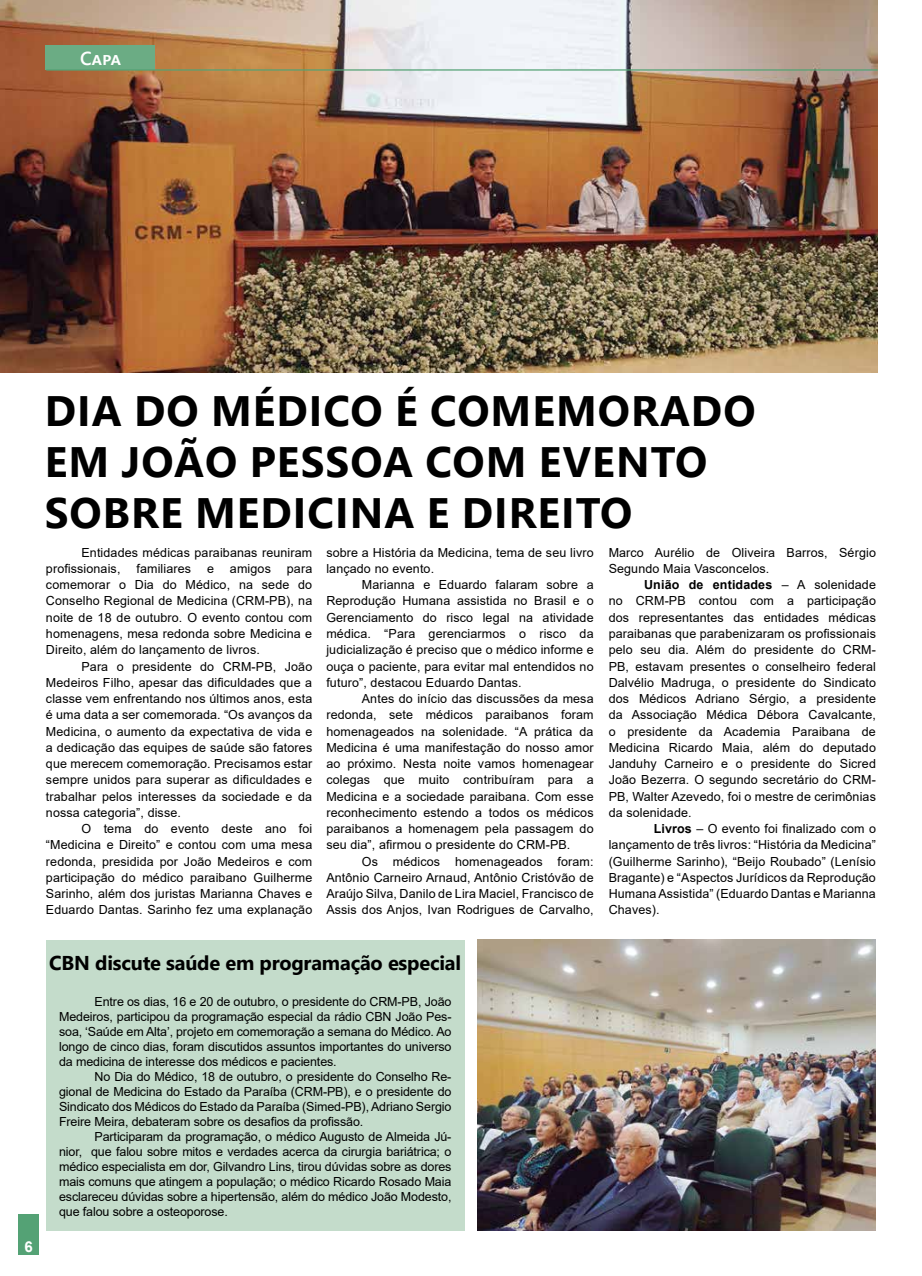
<style>
.page{position:relative;width:922px;height:1276px;background:#fff}
.page>*{position:absolute;margin:0;border:0;box-sizing:border-box;transform-origin:0 0}
.t1{font:700 42.5px "Segoe UI";letter-spacing:.025em;color:#000}
.t2{font:700 20px "Segoe UI";letter-spacing:-.01em;color:#000}
.t3{font:600 18.75px "Segoe UI";color:#fff}
.t4{font:700 15px "Arial";color:#fff}
.t5{font:12.5px/16.2px "Arial";letter-spacing:.01em;color:#000;text-align:justify}
.s1{font-weight:700}
</style>
<div class="page">
<img style="left:0;top:0;width:877px;height:372px">
<div style="left:45px;top:45px;width:110px;height:25px;background:#6bac84"></div>
<hr style="left:46px;top:69px;width:831px;height:2px;background:#54a275">
<div style="left:19px;top:1214px;width:20px;height:41px;background:#54a275"></div>
<img style="left:477px;top:939px;width:398px;height:292px">
<div style="left:46px;top:939px;width:418px;height:291px;background:#c4dccb"></div>
<h3 class="t3" style="left:80px;top:41px;width:42px">Capa</h3>
<h1 class="t1" style="left:45px;top:371px;width:234px">DIA DO MÉDICO</h1>
<h1 class="t1" style="left:395px;top:371px;width:69px">É COMEMORADO</h1>
<h1 class="t1" style="left:45px;top:422px;width:260px">EM JOÃO PESSOA</h1>
<h1 class="t1" style="left:425px;top:422px;width:34px">COM</h1>
<h1 class="t1" style="left:539px;top:422px;width:82px">EVENTO</h1>
<h1 class="t1" style="left:45px;top:473px;width:28px">SOBRE</h1>
<h1 class="t1" style="left:195px;top:473px;width:68px">MEDICINA</h1>
<h1 class="t1" style="left:426px;top:473px;width:91px">E DIREITO</h1>
<p class="t5" style="left:46px;top:544px;width:268px;text-indent:35px">Entidades médicas paraibanas reuniram profissionais,</p>
<p class="t5" style="left:608px;top:544px;width:269px">Marco Aurélio de Oliveira Barros, Sérgio<br>Segundo Maia Vasconcelos.</p>
<p class="t5" style="left:608px;top:576px;width:269px;text-indent:35px"><span class="s1">União de entidades</span> – A solenidade no CRM-PB contou com a participação dos representantes das entidades médicas paraibanas que parabenizaram os profissionais pelo seu dia. Além do presidente do CRM-PB, estavam presentes o conselheiro federal Dalvélio Madruga, o presidente do Sindicato dos Médicos Adriano Sérgio, a presidente da Associação Médica Débora Cavalcante, o presidente da Academia Paraibana de Medicina Ricardo Maia, além do deputado Janduhy Carneiro e o presidente do Sicred João Bezerra. O segundo secretário do CRM-PB, Walter Azevedo, foi o mestre de cerimônias da solenidade.</p>
<p class="t5" style="left:608px;top:820px;width:269px;text-indent:45px"><span class="s1">Livros</span> – O evento foi finalizado com o lançamento de três livros: “História da Medicina” (Guilherme Sarinho), “Beijo Roubado” (Lenísio Bragante) e “Aspectos Jurídicos da Reprodução Humana Assistida” (Eduardo Dantas e Marianna Chaves).</p>
<p class="t5" style="left:326px;top:544px;width:269px">sobre a História da Medicina, tema de seu livro lançado no evento.</p>
<p class="t5" style="left:326px;top:576px;width:269px;text-indent:35px">Marianna e Eduardo falaram sobre a Reprodução Humana assistida no Brasil e o Gerenciamento do risco legal na atividade médica. “Para gerenciarmos o risco da judicialização é preciso que o médico informe e ouça o paciente, para evitar mal entendidos no futuro”, destacou Eduardo Dantas.</p>
<p class="t5" style="left:326px;top:690px;width:269px;text-indent:35px">Antes do início das discussões da mesa redonda, sete médicos paraibanos foram homenageados na solenidade. “A prática da Medicina é uma manifestação do nosso amor ao próximo. Nesta noite vamos homenagear colegas que muito contribuíram para a Medicina e a sociedade paraibana. Com esse reconhecimento estendo a todos os médicos paraibanos a homenagem pela passagem do seu dia”, afirmou o presidente do CRM-PB.</p>
<p class="t5" style="left:326px;top:853px;width:269px;text-indent:35px">Os médicos homenageados foram:<br>Antônio Carneiro Arnaud, Antônio Cristóvão de Araújo Silva, Danilo de Lira Maciel, Francisco de Assis dos Anjos, Ivan Rodrigues de Carvalho,</p>
<p class="t5" style="left:136px;top:560px;width:56px">familiares</p>
<p class="t5" style="left:207px;top:560px;width:8px">e</p>
<p class="t5" style="left:230px;top:560px;width:42px">amigos</p>
<p class="t5" style="left:46px;top:560px;width:268px;text-indent:241px">para comemorar o Dia do Médico, na sede do Conselho Regional de Medicina (CRM-PB), na noite de 18 de outubro. O evento contou com homenagens, mesa redonda sobre Medicina e Direito, além do lançamento de livros.</p>
<p class="t5" style="left:46px;top:658px;width:268px;text-indent:35px">Para o presidente do CRM-PB, João Medeiros Filho, apesar das dificuldades que a classe vem enfrentando nos últimos anos, esta é uma data a ser comemorada. “Os avanços da Medicina, o aumento da expectativa de vida e a dedicação das equipes de saúde são fatores que merecem comemoração. Precisamos estar sempre unidos para superar as dificuldades e trabalhar pelos interesses da sociedade e da nossa categoria”, disse.</p>
<p class="t5" style="left:46px;top:820px;width:268px;text-indent:35px">O tema do evento deste ano foi “Medicina e Direito” e contou com uma mesa redonda, presidida por João Medeiros e com participação do médico paraibano Guilherme Sarinho, além dos juristas Marianna Chaves e Eduardo Dantas. Sarinho fez uma explanação</p>
<p class="t4" style="left:25px;top:1235px;width:10px">6</p>
<h2 class="t2" style="left:49px;top:944px;width:413px">CBN DISCUTE SAÚDE EM PROGRAMAÇÃO ESPECIAL</h2>
<p class="t5" style="left:59px;top:993px;width:394px;line-height:15px;text-indent:35px">Entre os dias, 16 e 20 de outubro, o presidente do CRM-PB, João Medeiros, participou da programação especial da rádio CBN João Pes&shy;soa, ‘Saúde em Alta’, projeto em comemoração a semana do Médico. Ao longo de cinco dias, foram discutidos assuntos importantes do universo da medicina de interesse dos médicos e pacientes.</p>
<p class="t5" style="left:59px;top:1068px;width:394px;line-height:15px;text-indent:35px">No Dia do Médico, 18 de outubro, o presidente do Conselho Re&shy;gional de Medicina do Estado da Paraíba (CRM-PB), e o presidente do Sindicato dos Médicos do Estado da Paraíba (Simed-PB), Adriano Sergio Freire Meira, debateram sobre os desafios da profissão.</p>
<p class="t5" style="left:59px;top:1128px;width:394px;line-height:15px;text-indent:35px">Participaram da programação, o médico Augusto de Almeida Jú&shy;nior, que falou sobre mitos e verdades acerca da cirurgia bariátrica; o médico especialista em dor, Gilvandro Lins, tirou dúvidas sobre as dores mais comuns que atingem a população; o médico Ricardo Rosado Maia esclareceu dúvidas sobre a hipertensão, além do médico João Modesto, que falou sobre a osteoporose.</p>
</div>
